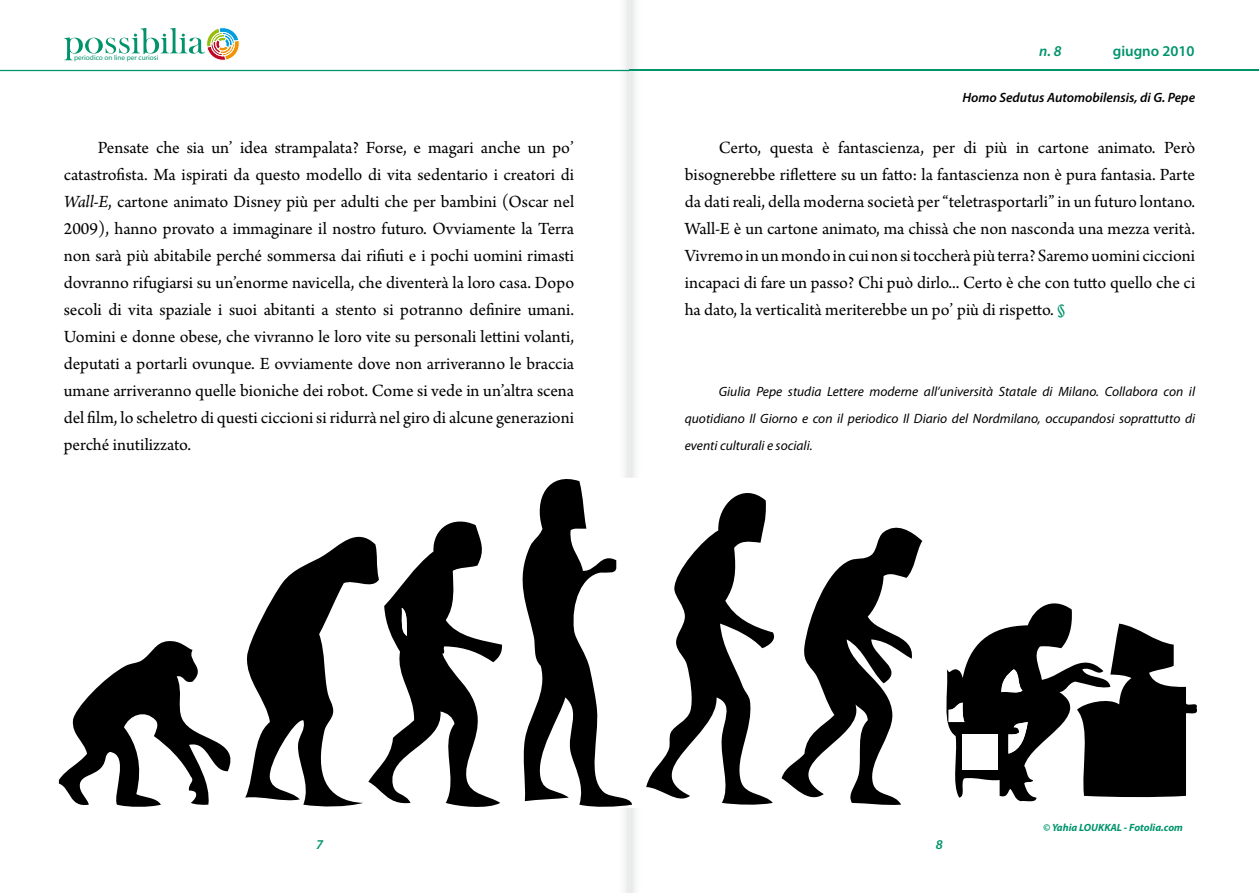
<style>
.page{position:relative;width:1259px;height:893px;background:#fff}
.page>*{position:absolute;margin:0;border:0;box-sizing:border-box;transform-origin:0 0}
.t1{font:18px/27px "Arno Pro";color:#000;text-align:justify}
.t2{font:600 15px "Myriad Pro";color:#00946c}
.t3{font:italic 600 15px "Myriad Pro";color:#00946c}
.t4{font:italic 13.5px/27px "Myriad Pro";color:#000;text-align:justify}
.t5{font:italic 600 13.5px "Myriad Pro";color:#000}
.t6{font:italic 600 13.5px "Myriad Pro";color:#00946c}
.t7{font:italic 700 10.5px "Myriad Pro";color:#00946c}
.t8{font:500 7.05px "Itc Kabel";color:#00936c}
.s1{font-style:italic}
.s2{font-weight:700;color:#00946c}
</style>
<div class="page">
<svg style="left:0;top:70px;width:629px;height:1px"></svg>
<svg style="left:65px;top:27px;width:175px;height:34px"></svg>
<hr style="left:629px;top:70px;width:630px;height:1px;background:#00946c">
<svg style="left:522px;top:472px;width:110px;height:335px"></svg>
<svg style="left:646px;top:493px;width:126px;height:312px"></svg>
<svg style="left:772px;top:527px;width:150px;height:278px"></svg>
<svg style="left:59px;top:521px;width:443px;height:286px"></svg>
<svg style="left:946px;top:603px;width:251px;height:199px"></svg>
<div style="left:962px;top:734px;width:36px;height:35px;background:#fff"></div>
<p class="t8" style="left:74px;top:54px;width:86px">periodico on line per curiosi</p>
<p class="t3" style="left:1039px;top:41px;width:24px">n. 8</p>
<p class="t2" style="left:1112px;top:41px;width:83px">giugno 2010</p>
<p class="t5" style="left:962px;top:88px;width:234px">Homo Sedutus Automobilensis, di G. Pepe</p>
<p class="t1" style="left:64px;top:135px;width:512px;text-indent:34px">Pensate che sia un’ idea strampalata? Forse, e magari anche un po’ catastrofista. Ma ispirati da questo modello di vita sedentario i creatori di <span class="s1">Wall-E</span>, cartone animato Disney più per adulti che per bambini (Oscar nel 2009), hanno provato a immaginare il nostro futuro. Ovviamente la Terra non sarà più abitabile perché sommersa dai rifiuti e i pochi uomini rimasti dovranno rifugiarsi su un’enorme navicella, che diventerà la loro casa. Dopo secoli di vita spaziale i suoi abitanti a stento si potranno definire umani.<br>Uomini e donne obese, che vivranno le loro vite su personali lettini volanti, deputati a portarli ovunque. E ovviamente dove non arriveranno le braccia umane arriveranno quelle bioniche dei robot. Come si vede in un’altra scena del film, lo scheletro di questi ciccioni si ridurrà nel giro di alcune generazioni perché inutilizzato.</p>
<p class="t1" style="left:685px;top:135px;width:512px;text-indent:34px">Certo, questa è fantascienza, per di più in cartone animato. Però bisognerebbe riflettere su un fatto: la fantascienza non è pura fantasia. Parte da dati reali, della moderna società per “teletrasportarli” in un futuro lontano.<br>Wall-E è un cartone animato, ma chissà che non nasconda una mezza verità.<br>Vivremo in un mondo in cui non si toccherà più terra? Saremo uomini ciccioni incapaci di fare un passo? Chi può dirlo... Certo è che con tutto quello che ci ha dato, la verticalità meriterebbe un po’ più di rispetto. <span class="s2">§</span></p>
<p class="t4" style="left:685px;top:377px;width:512px;text-indent:34px">Giulia Pepe studia Lettere moderne all’università Statale di Milano. Collabora con il quotidiano Il Giorno e con il periodico Il Diario del Nordmilano, occupandosi soprattutto di eventi culturali e sociali.</p>
<p class="t6" style="left:316px;top:836px;width:9px">7</p>
<p class="t6" style="left:936px;top:836px;width:9px">8</p>
<p class="t7" style="left:1043px;top:820px;width:141px">© Yahia LOUKKAL - Fotolia.com</p>
</div>
